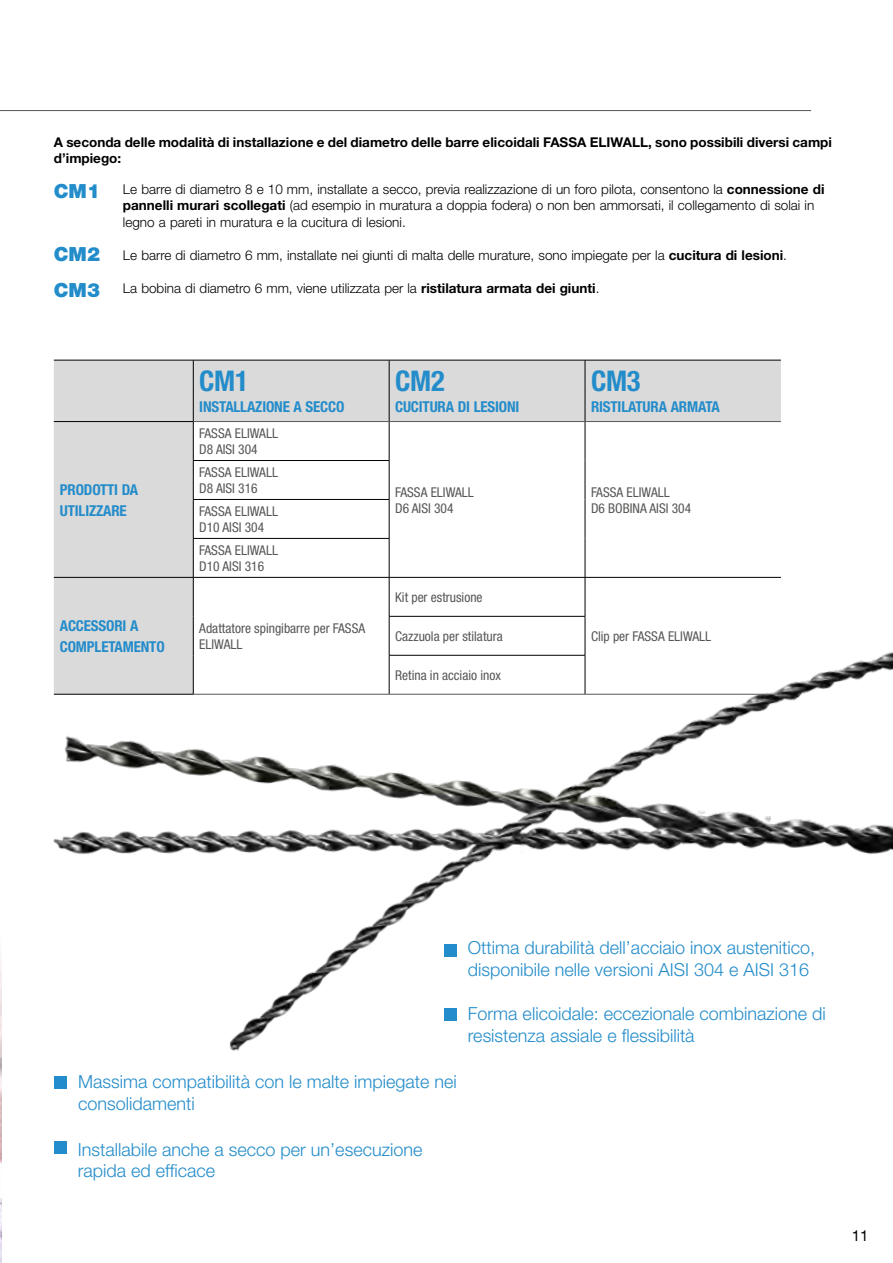
<style>
.page{position:relative;width:893px;height:1263px;background:#fff}
.page>*{position:absolute;margin:0;border:0;box-sizing:border-box;transform-origin:0 0}
.t1{font:700 condensed 28.5px "Helvetica Neue";letter-spacing:-.01em;color:#238cca}
.t2{font:900 19.5px/36px "Helvetica Neue";color:#238cca}
.t3{font:300 18px/21.6px "Helvetica Neue";color:#238cca}
.t4{font:700 condensed 15px/21px "Helvetica Neue";letter-spacing:-.01em;color:#238cca}
.t5{font:15px "Helvetica Neue";color:#000}
.t6{font:300 13.5px/16.5px "Helvetica Neue";color:#000}
.t7{font:condensed 13.5px/16.2px "Helvetica Neue";color:#575756}
.t8{font:700 13.5px/16.5px "Helvetica Neue";color:#000}
.s1{font-weight:700}
</style>
<div class="page">
<img style="left:0;top:960px;width:2px;height:303px">
<img style="left:53px;top:577px;width:840px;height:474px">
<svg style="left:54px;top:361px;width:727px;height:333px"></svg>
<hr style="left:54px;top:360px;width:139px;height:1px;background:#000">
<hr style="left:193px;top:360px;width:196px;height:1px;background:#000">
<hr style="left:389px;top:360px;width:196px;height:1px;background:#000">
<hr style="left:389px;top:360px;width:1px;height:61px;background:#000">
<hr style="left:585px;top:360px;width:196px;height:1px;background:#000">
<hr style="left:585px;top:360px;width:1px;height:61px;background:#000">
<hr style="left:54px;top:421px;width:140px;height:1px;background:#000">
<hr style="left:389px;top:422px;width:1px;height:38px;background:#000">
<hr style="left:585px;top:422px;width:1px;height:38px;background:#000">
<hr style="left:193px;top:460px;width:196px;height:1px;background:#000">
<hr style="left:389px;top:461px;width:1px;height:38px;background:#000">
<hr style="left:585px;top:460px;width:1px;height:39px;background:#000">
<hr style="left:193px;top:499px;width:196px;height:1px;background:#000">
<hr style="left:389px;top:500px;width:1px;height:38px;background:#000">
<hr style="left:585px;top:499px;width:1px;height:39px;background:#000">
<hr style="left:193px;top:538px;width:196px;height:1px;background:#000">
<hr style="left:389px;top:539px;width:1px;height:38px;background:#000">
<hr style="left:585px;top:538px;width:1px;height:39px;background:#000">
<hr style="left:585px;top:578px;width:1px;height:38px;background:#000">
<hr style="left:585px;top:616px;width:1px;height:39px;background:#000">
<hr style="left:389px;top:655px;width:1px;height:39px;background:#000">
<hr style="left:585px;top:655px;width:1px;height:39px;background:#000">
<hr style="left:54px;top:694px;width:140px;height:1px;background:#000">
<hr style="left:54px;top:577px;width:139px;height:1px;background:#000">
<hr style="left:193px;top:577px;width:196px;height:1px;background:#000">
<hr style="left:389px;top:577px;width:196px;height:1px;background:#000">
<hr style="left:585px;top:577px;width:196px;height:1px;background:#000">
<hr style="left:194px;top:421px;width:195px;height:1px;background:#575756">
<hr style="left:389px;top:421px;width:196px;height:1px;background:#575756">
<hr style="left:585px;top:421px;width:196px;height:1px;background:#575756">
<hr style="left:585px;top:694px;width:196px;height:1px;background:#575756">
<hr style="left:194px;top:694px;width:195px;height:1px;background:#575756">
<hr style="left:389px;top:694px;width:196px;height:1px;background:#575756">
<hr style="left:193px;top:360px;width:1px;height:61px;background:#000">
<hr style="left:193px;top:422px;width:1px;height:38px;background:#000">
<hr style="left:193px;top:461px;width:1px;height:38px;background:#000">
<hr style="left:193px;top:500px;width:1px;height:38px;background:#000">
<hr style="left:193px;top:539px;width:1px;height:38px;background:#000">
<hr style="left:193px;top:578px;width:1px;height:38px;background:#000">
<hr style="left:193px;top:616px;width:1px;height:39px;background:#000">
<hr style="left:193px;top:655px;width:1px;height:39px;background:#000">
<hr style="left:389px;top:578px;width:1px;height:38px;background:#000">
<hr style="left:389px;top:616px;width:196px;height:1px;background:#000">
<hr style="left:389px;top:616px;width:1px;height:39px;background:#000">
<hr style="left:389px;top:655px;width:196px;height:1px;background:#000">
<hr style="left:0;top:110px;width:811px;height:1px;background:#575756">
<div style="left:54px;top:1076px;width:13px;height:13px;background:#238cca"></div>
<div style="left:54px;top:1141px;width:13px;height:13px;background:#238cca"></div>
<div style="left:444px;top:944px;width:13px;height:13px;background:#238cca"></div>
<div style="left:444px;top:1008px;width:13px;height:13px;background:#238cca"></div>
<p class="t8" style="left:54px;top:133px;width:780px">A seconda delle modalità di installazione e del diametro delle barre elicoidali FASSA ELIWALL, sono possibili diversi campi d’impiego:</p>
<h2 class="t2" style="left:54px;top:173px;width:48px">CM1</h2>
<h2 class="t2" style="left:54px;top:236px;width:48px">CM2<br>CM3</h2>
<p class="t6" style="left:123px;top:180px;width:703px">Le barre di diametro 8 e 10 mm, installate a secco, previa realizzazione di un foro pilota, consentono la <span class="s1">connessione di pannelli murari scollegati</span> (ad esempio in muratura a doppia fodera) o non ben ammorsati, il collegamento di solai in legno a pareti in muratura e la cucitura di lesioni.</p>
<p class="t6" style="left:123px;top:246px;width:666px">Le barre di diametro 6 mm, installate nei giunti di malta delle murature, sono impiegate per la <span class="s1">cucitura di lesioni</span>.</p>
<p class="t6" style="left:123px;top:279px;width:478px">La bobina di diametro 6 mm, viene utilizzata per la <span class="s1">ristilatura armata dei giunti</span>.</p>
<h1 class="t1" style="left:199px;top:364px;width:51px">CM1</h1>
<p class="t4" style="left:199px;top:396px;width:147px">INSTALLAZIONE A SECCO</p>
<p class="t7" style="left:199px;top:425px;width:80px">FASSA ELIWALL<br>D8 AISI 304</p>
<h1 class="t1" style="left:395px;top:364px;width:51px">CM2</h1>
<p class="t4" style="left:395px;top:396px;width:126px">CUCITURA DI LESIONI</p>
<h1 class="t1" style="left:591px;top:364px;width:51px">CM3</h1>
<p class="t4" style="left:591px;top:396px;width:130px">RISTILATURA ARMATA</p>
<p class="t4" style="left:60px;top:479px;width:80px">PRODOTTI DA<br>UTILIZZARE</p>
<p class="t7" style="left:199px;top:464px;width:80px">FASSA ELIWALL<br>D8 AISI 316</p>
<p class="t7" style="left:199px;top:503px;width:80px">FASSA ELIWALL<br>D10 AISI 304</p>
<p class="t7" style="left:199px;top:542px;width:80px">FASSA ELIWALL<br>D10 AISI 316</p>
<p class="t4" style="left:60px;top:615px;width:106px">ACCESSORI A<br>COMPLETAMENTO</p>
<p class="t7" style="left:199px;top:620px;width:167px">Adattatore spingibarre per FASSA<br>ELIWALL</p>
<p class="t7" style="left:395px;top:484px;width:80px">FASSA ELIWALL<br>D6 AISI 304</p>
<p class="t7" style="left:591px;top:484px;width:102px">FASSA ELIWALL<br>D6 BOBINA AISI 304</p>
<p class="t7" style="left:395px;top:589px;width:89px">Kit per estrusione</p>
<p class="t7" style="left:395px;top:628px;width:109px">Cazzuola per stilatura</p>
<p class="t7" style="left:591px;top:628px;width:122px">Clip per FASSA ELIWALL</p>
<p class="t7" style="left:395px;top:667px;width:107px">Retina in acciaio inox</p>
<h3 class="t3" style="left:468px;top:936px;width:349px">Ottima durabilità dell’acciaio inox austenitico, disponibile nelle versioni AISI 304 e AISI 316</h3>
<h3 class="t3" style="left:468px;top:1002px;width:359px">Forma elicoidale: eccezionale combinazione di resistenza assiale e flessibilità</h3>
<h3 class="t3" style="left:78px;top:1070px;width:380px">Massima compatibilità con le malte impiegate nei consolidamenti</h3>
<h3 class="t3" style="left:78px;top:1138px;width:346px">Installabile anche a secco per un’esecuzione rapida ed efficace</h3>
<p class="t5" style="left:852px;top:1226px;width:18px">11</p>
</div>
